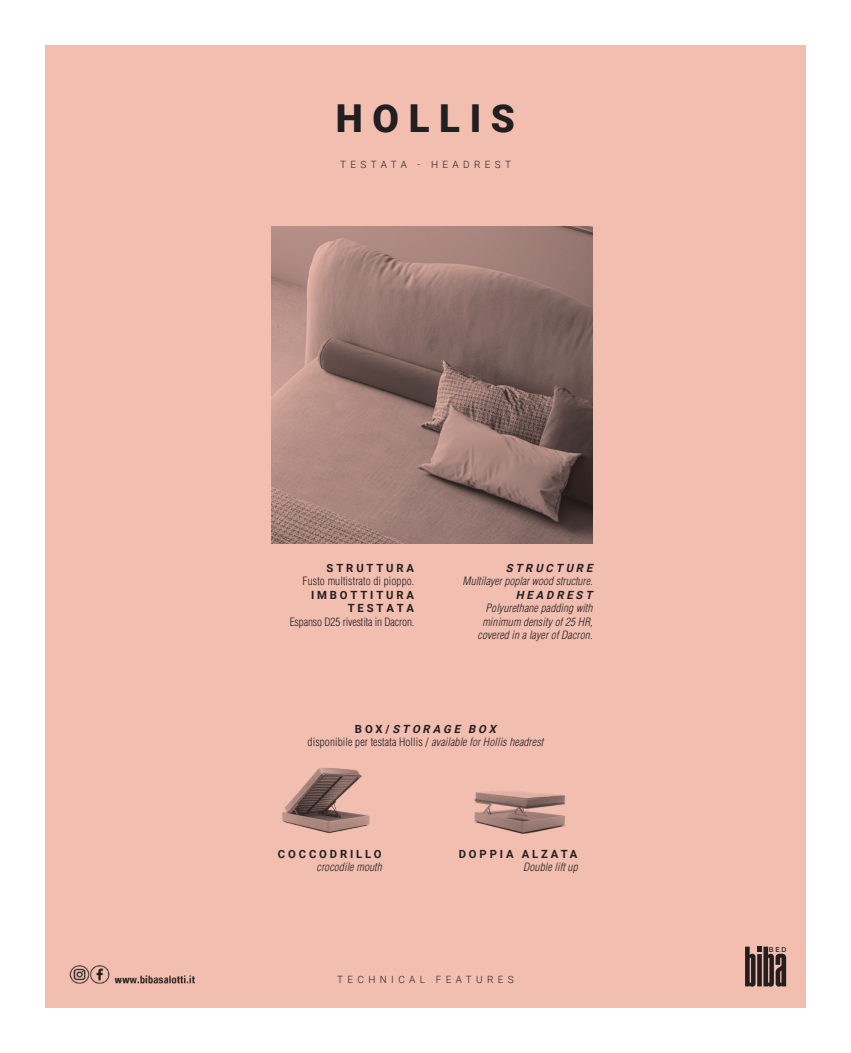
<style>
.page{position:relative;width:851px;height:1053px;background:#fff}
.page>*{position:absolute;margin:0;border:0;box-sizing:border-box;transform-origin:0 0}
.t1{font:900 38.5px "Roboto";color:#231f20}
.Normale{font:italic 300 condensed 11.25px "Helvetica LT Std";color:#231f20}
.Normale-2{font:300 condensed 11.25px "Helvetica LT Std";letter-spacing:.01em;color:#231f20}
.Normale-3{font:700 11.25px "Roboto";letter-spacing:.255em;color:#231f20}
.Normale-4{font:italic 700 11.25px "Roboto";color:#231f20}
.Normale-5{font:300 condensed 11.25px "Helvetica LT Std";letter-spacing:-.01em;color:#231f20}
.t2{font:300 10px "Roboto";letter-spacing:.435em;color:#231f20}
.t3{font:500 6.75px "Helvetica Neue";color:#231f20}
.s1{font-style:normal}
.s2{font-style:italic}
</style>
<div class="page">
<div style="left:45px;top:45px;width:760px;height:962px;background:#f1beb0"></div>
<img style="left:282px;top:767px;width:88px;height:67px">
<img style="left:474px;top:791px;width:92px;height:43px">
<svg style="left:745px;top:946px;width:41px;height:40px"></svg>
<img style="left:69px;top:965px;width:126px;height:19px">
<img style="left:271px;top:226px;width:321px;height:317px">
<p class="t1" style="left:336px;top:91px;width:181px">H O L L I S</p>
<p class="t2" style="left:340px;top:158px;width:172px">TESTATA - HEADREST</p>
<p class="Normale-3" style="left:326px;top:560px;width:89px">STRUTTURA</p>
<p class="Normale-2" style="left:302px;top:574px;width:113px">Fusto multistrato di pioppo.</p>
<p class="Normale-3" style="left:311px;top:587px;width:105px">IMBOTTITURA</p>
<p class="Normale-3" style="left:347px;top:600px;width:68px">TESTATA</p>
<p class="Normale-5" style="left:290px;top:614px;width:126px">Espanso D25 rivestita in Dacron.</p>
<p class="Normale-4" style="left:505px;top:560px;width:91px">STRUCTURE</p>
<p class="Normale" style="left:462px;top:574px;width:134px">Multilayerpoplarwoodstructure.</p>
<p class="Normale-4" style="left:515px;top:587px;width:81px">HEADREST</p>
<p class="Normale" style="left:485px;top:601px;width:111px">Polyurethanepaddingwith</p>
<p class="Normale" style="left:482px;top:614px;width:115px">minimum densityof25HR,</p>
<p class="Normale" style="left:477px;top:628px;width:119px">coveredinalayerofDacron.</p>
<p class="Normale-4" style="left:355px;top:720px;width:146px"><span class="s1">B O X /</span> STORAGE BOX</p>
<p class="Normale-2" style="left:307px;top:735px;width:240px">disponibile per testata Hollis / <span class="s2">availableforHollisheadrest</span></p>
<p class="Normale-3" style="left:278px;top:845px;width:105px">COCCODRILLO</p>
<p class="Normale" style="left:316px;top:859px;width:70px">crocodilemouth</p>
<p class="Normale-3" style="left:458px;top:845px;width:120px">DOPPIA ALZATA</p>
<p class="Normale" style="left:523px;top:859px;width:59px">Doubleliftup</p>
<p class="t2" style="left:337px;top:972px;width:178px">TECHNICAL FEATURES</p>
<p class="t3" style="left:768px;top:945px;width:19px">BED</p>
</div>
